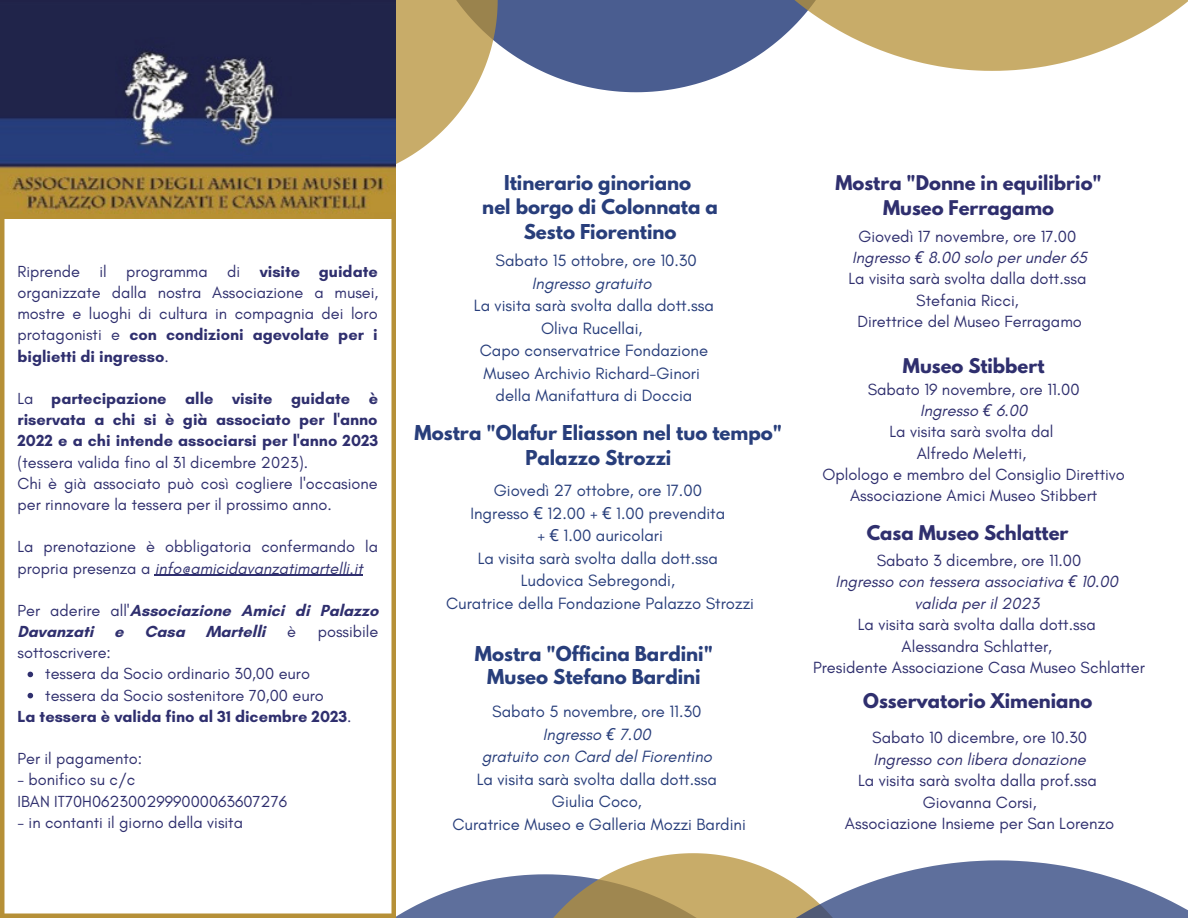
<style>
.page{position:relative;width:1188px;height:918px;background:#fff}
.page>*{position:absolute;margin:0;border:0;box-sizing:border-box;transform-origin:0 0}
.t1{font:700 18.15px/24.8px "League Spartan";color:#283e7b;text-align:center}
.t2{font:700 18px/24.8px "League Spartan";color:#2f2f6e;text-align:center}
.t3{font:16.65px/22.5px "Glacial Indifference";color:#283e7b;text-align:center}
.t4{font:italic 16.65px/22.5px "Glacial Indifference";color:#283e7b;text-align:center}
.t5{font:16.5px/21.3px "Glacial Indifference";color:#2f2f6e;text-align:center}
.t6{font:italic 16.5px/21.3px "Glacial Indifference";color:#2f2f6e;text-align:center}
.t7{font:16.35px/21.1px "Glacial Indifference";color:#2f2f6e}
.t8{font:700 16.35px/21.1px "Glacial Indifference";color:#2f2f6e;text-align:justify}
.s1{font-weight:700}
.s2{font-weight:400}
.s3{font-style:italic}
.s4{font-family:"Noto Sans"}
.s5{font-style:normal}
.s6{font-family:"Noto Sans";font-style:italic}
</style>
<div class="page">
<svg style="left:396px;top:0;width:77px;height:164px;fill:#c8ac69"></svg>
<img style="left:0;top:0;width:396px;height:218px">
<svg style="left:414px;top:0;width:773px;height:92px"></svg>
<svg style="left:28px;top:672px;width:5px;height:5px"></svg>
<svg style="left:28px;top:693px;width:5px;height:5px"></svg>
<hr style="left:155px;top:575px;width:208px;height:1px;background:#2f2f6e">
<svg style="left:396px;top:853px;width:792px;height:65px"></svg>
<div style="left:391px;top:213px;width:5px;height:705px;background:#b69037"></div>
<hr style="left:0;top:211px;width:4px;height:707px;background:#b69037">
<div style="left:0;top:913px;width:396px;height:5px;background:#b69037"></div>
<p class="t7" style="left:18px;top:261px;width:362px;text-align:justify">Riprende il programma di <span class="s1">visite guidate </span>organizzate dalla nostra Associazione a musei, mostre e luoghi di cultura in compagnia dei loro protagonisti e <span class="s1">con condizioni agevolate per i biglietti di ingresso</span>.</p>
<p class="t8" style="left:18px;top:388px;width:362px"><span class="s2">La</span> partecipazione alle visite guidate è riservata a chi si è già associato per l'anno 2022 e a chi intende associarsi per l'anno 2023</p>
<p class="t7" style="left:18px;top:451px;width:362px">(tessera valida fino al 31 dicembre 2023).<br>Chi è già associato può così cogliere l'occasione per rinnovare la tessera per il prossimo anno.</p>
<p class="t7" style="left:18px;top:536px;width:362px">La prenotazione è obbligatoria confermando la propria presenza a <span class="s3">info@amicidavanzatimartelli.it</span></p>
<p class="t8" style="left:18px;top:600px;width:362px"><span class="s2">Per aderire all'</span>Associazione Amici di Palazzo<br>Davanzati</p>
<p class="t8" style="left:114px;top:621px;width:11px">e</p>
<p class="t8" style="left:144px;top:621px;width:42px">Casa</p>
<p class="t8" style="left:206px;top:621px;width:61px">Martelli</p>
<p class="t7" style="left:287px;top:621px;width:10px">è</p>
<p class="t7" style="left:318px;top:621px;width:62px">possibile</p>
<p class="t7" style="left:18px;top:642px;width:95px">sottoscrivere:</p>
<p class="t7" style="left:45px;top:663px;width:280px">tessera da Socio ordinario 30,00 euro tessera da Socio sostenitore 70,00 euro</p>
<p class="t8" style="left:18px;top:706px;width:336px">La tessera è valida fino al 31 dicembre 2023<span class="s2">.</span></p>
<p class="t7" style="left:18px;top:748px;width:126px">Per il pagamento:</p>
<p class="t7" style="left:18px;top:769px;width:271px">- bonifico su c/c<br>IBAN IT70H0623002999000063607276</p>
<p class="t7" style="left:18px;top:811px;width:227px">- in contanti il giorno della visita</p>
<p class="t1" style="left:482px;top:172px;width:237px">Itinerario ginoriano<br>nel borgo di Colonnata a<br>Sesto Fiorentino</p>
<p class="t3" style="left:496px;top:249px;width:203px">Sabato 15 ottobre, ore 10.30</p>
<p class="t4" style="left:532px;top:272px;width:121px">Ingresso gratuito</p>
<p class="t3" style="left:474px;top:294px;width:242px">La visita sarà svolta dalla dott.ssa<br>Oliva Rucellai,<br>Capo conservatrice Fondazione<br>Museo Archivio Richard-Ginori della Manifattura di Doccia</p>
<p class="t1" style="left:415px;top:423px;width:369px">Mostra "Olafur Eliasson nel tuo tempo"<br>Palazzo Strozzi</p>
<p class="t3" style="left:446px;top:479px;width:309px">Giovedì 27 ottobre, ore 17.00<br>Ingresso <span class="s4">€</span> 12.00 + <span class="s4">€</span> 1.00 prevendita<br>+ <span class="s4">€</span> 1.00 auricolari<br>La visita sarà svolta dalla dott.ssa<br>Ludovica Sebregondi,<br>Curatrice della Fondazione Palazzo Strozzi</p>
<p class="t1" style="left:475px;top:645px;width:240px;line-height:22.5px">Mostra "Officina Bardini"<br>Museo Stefano Bardini</p>
<p class="t4" style="left:482px;top:700px;width:232px"><span class="s5">Sabato 5 novembre, ore 11.30<br></span>Ingresso <span class="s4">€</span> 7.00<br>gratuito con Card del Fiorentino</p>
<p class="t3" style="left:452px;top:768px;width:295px">La visita sarà svolta dalla dott.ssa<br>Giulia Coco,<br>Curatrice Museo e Galleria Mozzi Bardini</p>
<p class="t2" style="left:836px;top:173px;width:268px">Mostra "Donne in equilibrio"<br>Museo Ferragamo</p>
<p class="t5" style="left:848px;top:225px;width:240px">Giovedì 17 novembre, ore 17.00<br><span class="s3">Ingresso</span> <span class="s6">€</span> <span class="s3">8.00 solo per under 65<br></span>La visita sarà svolta dalla dott.ssa<br>Stefania Ricci,<br>Direttrice del Museo Ferragamo</p>
<p class="t2" style="left:903px;top:356px;width:143px">Museo Stibbert</p>
<p class="t5" style="left:823px;top:378px;width:304px">Sabato 19 novembre, ore 11.00<br><span class="s3">Ingresso</span> <span class="s6">€</span> <span class="s3">6.00<br></span>La visita sarà svolta dal<br>Alfredo Meletti,<br>Oplologo e membro del Consiglio Direttivo<br>Associazione Amici Museo Stibbert</p>
<p class="t2" style="left:867px;top:523px;width:203px">Casa Museo Schlatter</p>
<p class="t6" style="left:836px;top:550px;width:284px"><span class="s5">Sabato 3 dicembre, ore 11.00<br></span>Ingresso con tessera associativa <span class="s4">€</span> 10.00 valida per il 2023</p>
<p class="t5" style="left:813px;top:614px;width:334px">La visita sarà svolta dalla dott.ssa<br>Alessandra Schlatter,<br>Presidente Associazione Casa Museo Schlatter</p>
<p class="t2" style="left:863px;top:691px;width:230px">Osservatorio Ximeniano</p>
<p class="t5" style="left:872px;top:727px;width:216px">Sabato 10 dicembre, ore 10.30</p>
<p class="t6" style="left:873px;top:749px;width:214px">Ingresso con libera donazione</p>
<p class="t5" style="left:845px;top:770px;width:271px">La visita sarà svolta dalla prof.ssa<br>Giovanna Corsi,<br>Associazione Insieme per San Lorenzo</p>
</div>
